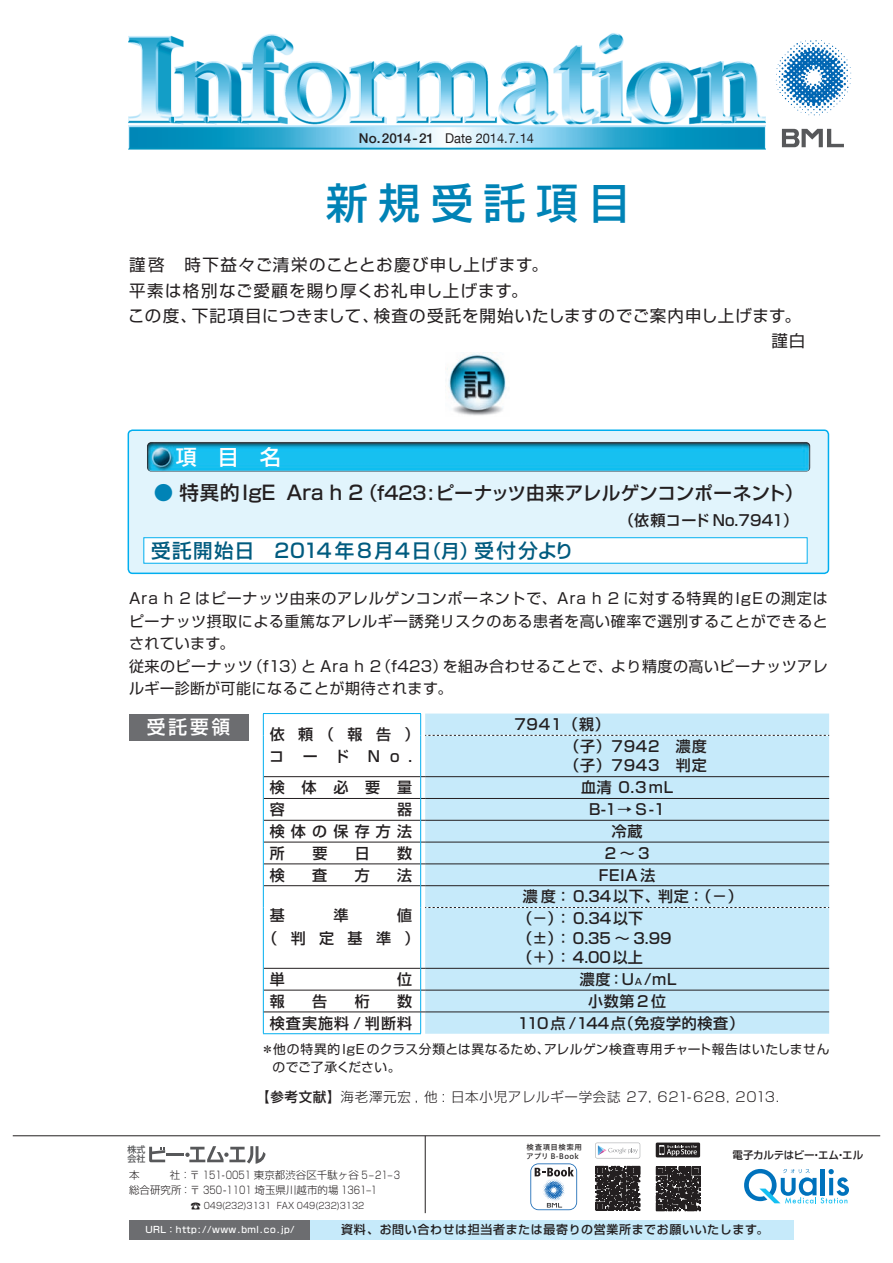
<style>
.page{position:relative;width:893px;height:1263px;background:#fff}
.page>*{position:absolute;margin:0;border:0;box-sizing:border-box;transform-origin:0 0}
.t1{font:500 42px "Shin Go Pro";letter-spacing:.25em;color:#0083b6}
.t2{font:500 21px "Shin Go Pro";color:#fff}
.t3{font:500 19.5px "Shin Go Pro";letter-spacing:.075em;color:#005b7f}
.t4{font:500 18.75px "Shin Go";color:#fff}
.t5{font:500 18.6px "Shin Go Pro";letter-spacing:.005em;color:#231f20}
.t6{font:16.5px "Shin Go Pro";letter-spacing:.055em;color:#231f20}
.t7{font:500 15px/22.5px "Shin Go Pro";letter-spacing:.05em;color:#231f20}
.t8{font:15px/22.5px "Shin Go Pro";letter-spacing:.035em;color:#231f20}
.t9{font:500 15px "Shin Go Pro";letter-spacing:.025em;color:#231f20}
.t10{font:500 15px "Shin Go Pro";letter-spacing:.075em;color:#231f20}
.t11{font:500 15px "Shin Go Pro";letter-spacing:.415em;color:#231f20}
.t12{font:300 13.5px "Shin Go Pro";letter-spacing:.05em;color:#231f20}
.t13{font:13.5px "Helvetica Neue";color:#231f20;scale:.95 1}
.t14{font:12.75px/18px "Shin Go Pro";letter-spacing:.03em;color:#231f20}
.t15{font:500 12px "Shin Go Pro";letter-spacing:.05em;color:#231f20}
.t16{font:300 10.5px/15px "Shin Go Pro";color:#231f20}
.t17{font:500 10.5px "Shin Go Pro";letter-spacing:-.025em;color:#231f20}
.t18{font:300 9px "Shin Go Pro";color:#231f20;scale:.9 1}
.t19{font:500 9px "Shin Go Pro";letter-spacing:.05em;color:#fff}
.t20{font:500 9px/9.4px "Shin Go Pro";color:#57585a}
.t21{font:7.5px/9px "Hiragino UD Sans Std W5";letter-spacing:.05em;color:#231f20}
.s1{font-weight:500}
.s2{font-size:19.5px;color:#0083b6}
.s3{font-size:19.5px}
.s4{font-size:18.6px}
.s5{font-size:9px}
.s6{font-size:10.5px}
</style>
<div class="page">
<img style="left:128px;top:33px;width:663px;height:117px">
<svg style="left:776px;top:40px;width:75px;height:75px"></svg>
<svg style="left:782px;top:129px;width:62px;height:18px"></svg>
<hr style="left:425px;top:1136px;width:1px;height:77px;background:#231f20">
<hr style="left:13px;top:1135px;width:867px;height:1px;background:#231f20">
<div style="left:310px;top:1220px;width:484px;height:19px;background:#c6eafa"></div>
<div style="left:130px;top:1220px;width:180px;height:19px;background:#6c6d70"></div>
<svg style="left:744px;top:1169px;width:105px;height:34px"></svg>
<div style="left:128px;top:430px;width:700px;height:143px;background:#e1f4fc;border-radius:4px"></div>
<div style="left:128px;top:429px;width:701px;height:145px;border:2px solid #00aeef;border-radius:4px"></div>
<img style="left:447px;top:353px;width:59px;height:63px">
<img style="left:147px;top:442px;width:663px;height:30px">
<div style="left:144px;top:538px;width:663px;height:25px;background:#fff"></div>
<div style="left:144px;top:537px;width:663px;height:26px;border:1px solid #00aeef"></div>
<svg style="left:149px;top:1147px;width:16px;height:15px"></svg>
<hr style="left:166px;top:1153px;width:18px;height:3px;background:#57585a">
<svg style="left:185px;top:1146px;width:81px;height:18px"></svg>
<svg style="left:529px;top:1162px;width:50px;height:50px"></svg>
<svg style="left:530px;top:1163px;width:47px;height:47px"></svg>
<svg style="left:655px;top:1142px;width:45px;height:16px"></svg>
<svg style="left:655px;top:1166px;width:46px;height:46px"></svg>
<svg style="left:656px;top:1167px;width:44px;height:44px;background:#373435"></svg>
<svg style="left:595px;top:1143px;width:45px;height:15px"></svg>
<svg style="left:595px;top:1165px;width:46px;height:46px"></svg>
<svg style="left:596px;top:1166px;width:44px;height:44px;background:#373334"></svg>
<div style="left:425px;top:713px;width:404px;height:321px;background:#c6eafa"></div>
<hr style="left:264px;top:776px;width:156px;height:1px;background:#231f20">
<hr style="left:264px;top:798px;width:156px;height:1px;background:#231f20">
<hr style="left:264px;top:820px;width:156px;height:1px;background:#231f20">
<hr style="left:264px;top:842px;width:156px;height:1px;background:#231f20">
<hr style="left:264px;top:863px;width:156px;height:1px;background:#231f20">
<hr style="left:264px;top:885px;width:156px;height:1px;background:#231f20">
<hr style="left:264px;top:968px;width:156px;height:1px;background:#231f20">
<hr style="left:425px;top:968px;width:404px;height:1px;background:#231f20">
<hr style="left:264px;top:990px;width:156px;height:1px;background:#231f20">
<hr style="left:425px;top:990px;width:404px;height:1px;background:#231f20">
<hr style="left:263px;top:713px;width:158px;height:1px;background:#00aeef">
<svg style="left:263px;top:714px;width:1px;height:21px"></svg>
<hr style="left:263px;top:735px;width:1px;height:42px;background:#00aeef">
<hr style="left:420px;top:735px;width:1px;height:42px;background:#00aeef">
<svg style="left:263px;top:777px;width:1px;height:130px"></svg>
<hr style="left:263px;top:907px;width:1px;height:61px;background:#00aeef">
<hr style="left:420px;top:907px;width:1px;height:61px;background:#00aeef">
<svg style="left:263px;top:968px;width:1px;height:65px"></svg>
<hr style="left:263px;top:1033px;width:158px;height:1px;background:#00aeef">
<hr style="left:264px;top:1011px;width:157px;height:1px;background:#231f20">
<svg style="left:420px;top:968px;width:5px;height:65px"></svg>
<hr style="left:425px;top:1011px;width:404px;height:1px;background:#231f20">
<svg style="left:420px;top:714px;width:409px;height:22px;background:#c3e6f5"></svg>
<svg style="left:420px;top:776px;width:409px;height:132px;background:#bee0ef"></svg>
<div style="left:129px;top:714px;width:119px;height:27px;background:#6c6d70"></div>
<p class="t13" style="left:359px;top:128px;width:186px"><span class="s1">No.2014-21</span> Date 2014.7.14</p>
<h1 class="t1" style="left:326px;top:169px;width:306px">新規受託項目</h1>
<p class="t6" style="left:129px;top:251px;width:420px">謹啓　時下益々ご清栄のこととお慶び申し上げます。</p>
<p class="t6" style="left:129px;top:277px;width:400px">平素は格別なご愛顧を賜り厚くお礼申し上げます。</p>
<p class="t6" style="left:128px;top:302px;width:674px">この度、下記項目につきまして、検査の受託を開始いたしますのでご案内申し上げます。</p>
<p class="t6" style="left:771px;top:327px;width:35px">謹白</p>
<h2 class="t2" style="left:176px;top:439px;width:106px">項　目　名</h2>
<p class="t5" style="left:154px;top:477px;width:651px"><span class="s2">●</span> <span class="s3">特異的IgE Ara h 2</span> （f423:ピーナッツ由来アレルゲンコンポーネント）</p>
<p class="t9" style="left:619px;top:508px;width:180px">（依頼コード No.7941）</p>
<h3 class="t3" style="left:151px;top:534px;width:424px">受託開始日　2014年8月4日<span class="s4">（月）</span>受付分より</h3>
<p class="t8" style="left:129px;top:586px;width:700px">Ara h 2 はピーナッツ由来のアレルゲンコンポーネントで、Ara h 2 に対する特異的IgEの測定はピーナッツ摂取による重篤なアレルギー誘発リスクのある患者を高い確率で選別することができるとされています。<br>従来のピーナッツ（f13）と Ara h 2（f423）を組み合わせることで、より精度の高いピーナッツアレルギー診断が可能になることが期待されます。</p>
<p class="t4" style="left:147px;top:715px;width:85px">受託要領</p>
<p class="t7" style="left:269px;top:721px;width:155px">依頼（報告）コ ード No．</p>
<p class="t7" style="left:564px;top:712px;width:144px;line-height:21.8px;text-indent:-50px">7941（親）<br>（子）7942　濃度</p>
<p class="t7" style="left:564px;top:753px;width:144px">（子）7943　判定</p>
<p class="t7" style="left:270px;top:774px;width:144px">検体必要量</p>
<p class="t7" style="left:581px;top:774px;width:94px">血清 0.3mL</p>
<p class="t7" style="left:270px;top:796px;width:16px">容</p>
<p class="t7" style="left:397px;top:796px;width:16px">器</p>
<p class="t7" style="left:589px;top:796px;width:77px">B-1→ S-1</p>
<p class="t11" style="left:270px;top:819px;width:144px">検体の保存方法</p>
<p class="t7" style="left:612px;top:818px;width:32px">冷蔵</p>
<p class="t7" style="left:270px;top:840px;width:16px">所</p>
<p class="t7" style="left:312px;top:840px;width:16px">要</p>
<p class="t7" style="left:355px;top:840px;width:16px">日</p>
<p class="t7" style="left:397px;top:840px;width:16px">数</p>
<p class="t7" style="left:605px;top:840px;width:46px">2〜3</p>
<p class="t7" style="left:270px;top:862px;width:16px">検</p>
<p class="t7" style="left:312px;top:862px;width:16px">査</p>
<p class="t7" style="left:355px;top:862px;width:16px">方</p>
<p class="t7" style="left:397px;top:862px;width:16px">法</p>
<p class="t7" style="left:599px;top:862px;width:58px">FEIA法</p>
<p class="t7" style="left:270px;top:903px;width:16px">基</p>
<p class="t7" style="left:333px;top:903px;width:16px">準</p>
<p class="t7" style="left:517px;top:884px;width:227px;line-height:21.8px;text-indent:6px">濃度：0.34以下、判定：（－）（－）：0.34以下</p>
<p class="t7" style="left:517px;top:926px;width:156px;line-height:19.5px">（±）：0.35 〜 3.99（＋）：4.00以上</p>
<p class="t7" style="left:262px;top:903px;width:158px;text-indent:135px">値（判定基準）</p>
<p class="t7" style="left:270px;top:966px;width:16px">単</p>
<p class="t7" style="left:397px;top:966px;width:16px">位</p>
<p class="t7" style="left:580px;top:966px;width:98px">濃度：U<span class="s5">A</span> /mL</p>
<p class="t7" style="left:270px;top:988px;width:16px">報</p>
<p class="t7" style="left:312px;top:988px;width:16px">告</p>
<p class="t7" style="left:355px;top:988px;width:16px">桁</p>
<p class="t7" style="left:397px;top:988px;width:16px">数</p>
<p class="t7" style="left:588px;top:988px;width:80px">小数第2位</p>
<p class="t10" style="left:270px;top:1010px;width:144px">検査実施料 / 判断料</p>
<p class="t7" style="left:517px;top:1010px;width:228px">110点 /144点（免疫学的検査）</p>
<p class="t14" style="left:272px;top:1038px;width:558px;text-indent:-11px">＊他の特異的 IgE のクラス分類とは異なるため、アレルゲン検査専用チャート報告はいたしませんのでご了承ください。</p>
<p class="t12" style="left:256px;top:1086px;width:524px"><span class="s1">【参考文献】</span>海老澤元宏 , 他 : 日本小児アレルギー学会誌 27, 621-628, 2013.</p>
<p class="t20" style="left:127px;top:1143px;width:19px">株式会社</p>
<p class="t21" style="left:526px;top:1142px;width:57px">検査項目検索用アプリ B-Book</p>
<p class="t16" style="left:129px;top:1166px;width:272px">本 　　 社：〒 151-0051 東京都渋谷区千駄ヶ谷 5–21–3総合研究所：〒 350-1101 埼玉県川越市的場 1361–1</p>
<p class="t18" style="left:191px;top:1198px;width:195px"><span class="s6">☎</span> 049(232)3131　FAX 049(232)3132</p>
<p class="t17" style="left:732px;top:1146px;width:132px">電子カルテはビー・エム・エル</p>
<p class="t19" style="left:145px;top:1222px;width:151px">URL：http://www.bml.co.jp/</p>
<p class="t15" style="left:341px;top:1219px;width:429px">資料、お問い合わせは担当者または最寄りの営業所までお願いいたします。</p>
</div>
